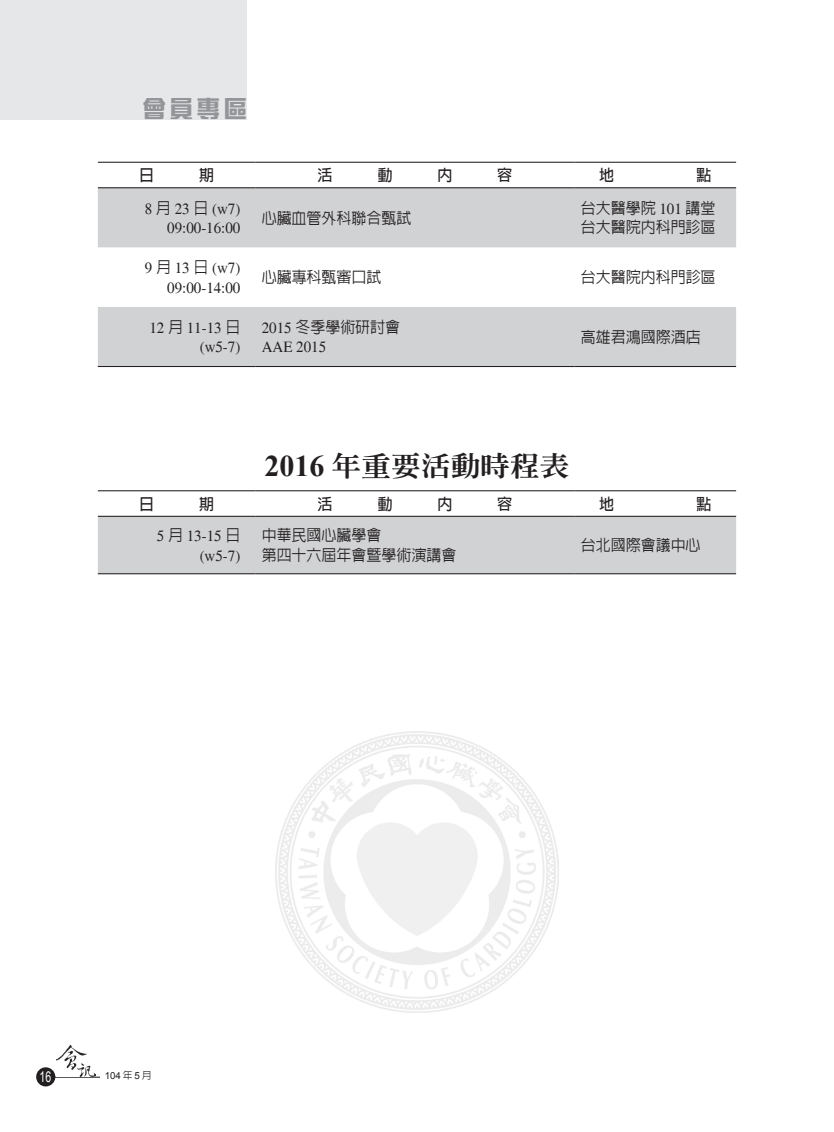
<style>
.page{position:relative;width:834px;height:1132px;background:#fff}
.page>*{position:absolute;margin:0;border:0;box-sizing:border-box;transform-origin:0 0}
.t1{font:800 27px "Inn Ming";color:#231f20;scale:1.1 1}
.t2{font:900 22.5px "Sing Yi";color:#939598}
.t3{font:500 15.75px/19.5px "Lin Gothic";color:#231f20;scale:.95 1}
.t4{font:15.75px/19.5px "Times";color:#231f20;text-align:right;scale:.95 1}
.t5{font:700 15.75px "Lin Gothic";color:#231f20;scale:.95 1}
.t6{font:15px "Arial";color:#fff;scale:.7 1}
.t7{font:9.75px "Arial";color:#231f20}
.s1{font-family:"Lin Gothic";font-weight:500}
.s2{font-family:"Times";font-weight:400}
.s3{font-family:"Times New Roman";font-weight:700;font-size:30px}
</style>
<div class="page">
<div style="left:36px;top:1066px;width:19px;height:20px;background:#231f20;border-radius:50%"></div>
<hr style="left:54px;top:1076px;width:46px;height:1px;background:#231f20">
<img style="left:56px;top:1045px;width:39px;height:30px">
<div style="left:98px;top:516px;width:638px;height:57px;background:#d1d2d4"></div>
<hr style="left:98px;top:490px;width:157px;height:1px;background:#231f20">
<hr style="left:255px;top:490px;width:319px;height:1px;background:#231f20">
<hr style="left:574px;top:490px;width:162px;height:1px;background:#231f20">
<hr style="left:98px;top:515px;width:157px;height:1px;background:#231f20">
<hr style="left:255px;top:515px;width:319px;height:1px;background:#231f20">
<hr style="left:574px;top:515px;width:162px;height:1px;background:#231f20">
<hr style="left:98px;top:573px;width:157px;height:1px;background:#231f20">
<hr style="left:255px;top:573px;width:319px;height:1px;background:#231f20">
<hr style="left:574px;top:573px;width:162px;height:1px;background:#231f20">
<svg style="left:98px;top:188px;width:638px;height:178px;fill:#d1d2d4"></svg>
<hr style="left:98px;top:162px;width:157px;height:1px;background:#231f20">
<hr style="left:255px;top:162px;width:319px;height:1px;background:#231f20">
<hr style="left:574px;top:162px;width:162px;height:1px;background:#231f20">
<hr style="left:98px;top:366px;width:157px;height:1px;background:#231f20">
<hr style="left:255px;top:366px;width:319px;height:1px;background:#231f20">
<hr style="left:574px;top:366px;width:162px;height:1px;background:#231f20">
<hr style="left:98px;top:187px;width:157px;height:1px;background:#231f20">
<hr style="left:255px;top:187px;width:319px;height:1px;background:#231f20">
<hr style="left:574px;top:187px;width:162px;height:1px;background:#231f20">
<img style="left:275px;top:731px;width:283px;height:281px">
<div style="left:0;top:0;width:247px;height:119px;background:#e6e7e9"></div>
<h2 class="t2" style="left:143px;top:96px;width:105px">會員專區</h2>
<p class="t5" style="left:139px;top:167px;width:17px">日</p>
<p class="t5" style="left:199px;top:167px;width:17px">期</p>
<p class="t5" style="left:317px;top:167px;width:17px">活</p>
<p class="t5" style="left:377px;top:167px;width:17px">動</p>
<p class="t5" style="left:437px;top:167px;width:17px">內</p>
<p class="t5" style="left:497px;top:167px;width:17px">容</p>
<p class="t5" style="left:599px;top:167px;width:17px">地</p>
<p class="t5" style="left:696px;top:167px;width:17px">點</p>
<p class="t4" style="left:145px;top:199px;width:102px">8 <span class="s1">月</span> 23 <span class="s1">日</span> (w7)<br>09:00-16:00</p>
<p class="t3" style="left:262px;top:208px;width:159px">心臟血管外科聯合甄試</p>
<p class="t3" style="left:580px;top:198px;width:143px">台大醫學院 <span class="s2">101</span> 講堂台大醫院內科門診區</p>
<p class="t4" style="left:145px;top:258px;width:102px">9 <span class="s1">月</span> 13 <span class="s1">日</span> (w7)<br>09:00-14:00</p>
<p class="t3" style="left:262px;top:267px;width:128px">心臟專科甄審口試</p>
<p class="t3" style="left:580px;top:267px;width:143px">台大醫院內科門診區</p>
<p class="t4" style="left:149px;top:318px;width:97px">12 <span class="s1">月</span> 11-13 <span class="s1">日</span>(w5-7)</p>
<p class="t3" style="left:262px;top:317px;width:147px"><span class="s2">2015</span> 冬季學術研討會</p>
<p class="t3" style="left:580px;top:327px;width:128px">高雄君鴻國際酒店</p>
<p class="t4" style="left:262px;top:337px;width:69px">AAE 2015</p>
<h1 class="t1" style="left:264px;top:452px;width:279px"><span class="s3">2016</span> 年重要活動時程表</h1>
<p class="t5" style="left:139px;top:495px;width:17px">日</p>
<p class="t5" style="left:199px;top:495px;width:17px">期</p>
<p class="t5" style="left:317px;top:495px;width:17px">活</p>
<p class="t5" style="left:377px;top:495px;width:17px">動</p>
<p class="t5" style="left:437px;top:495px;width:17px">內</p>
<p class="t5" style="left:497px;top:495px;width:17px">容</p>
<p class="t5" style="left:599px;top:495px;width:17px">地</p>
<p class="t5" style="left:696px;top:495px;width:17px">點</p>
<p class="t4" style="left:157px;top:526px;width:89px">5 <span class="s1">月</span> 13-15 <span class="s1">日</span>(w5-7)</p>
<p class="t3" style="left:262px;top:525px;width:206px">中華民國心臟學會<br>第四十六屆年會暨學術演講會</p>
<p class="t3" style="left:580px;top:535px;width:128px">台北國際會議中心</p>
<p class="t6" style="left:40px;top:1066px;width:18px">16</p>
<p class="t7" style="left:105px;top:1068px;width:49px">104<span class="s1">年</span>5<span class="s1">月</span></p>
</div>
